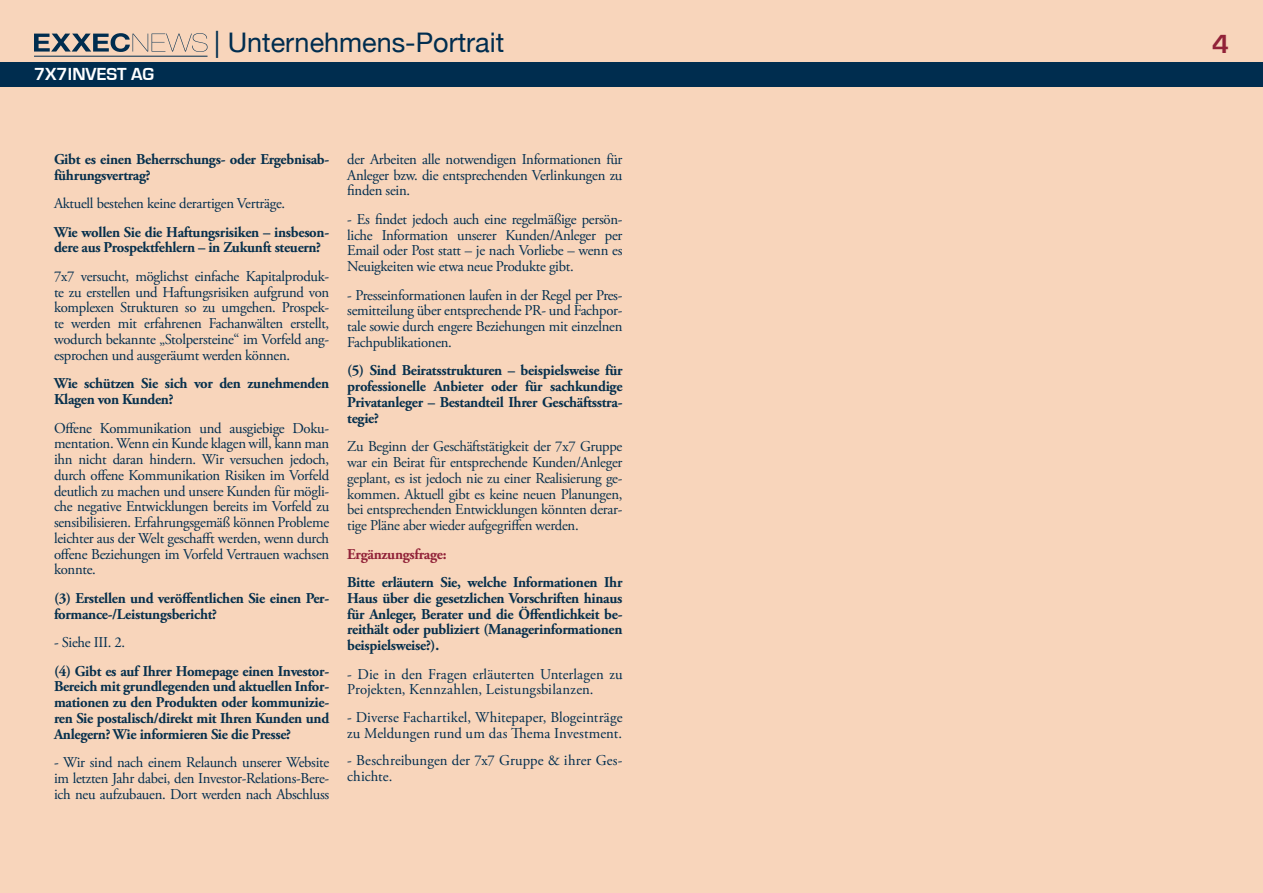
<style>
.page{position:relative;width:1263px;height:893px;background:#f8d5bb}
.page>*{position:absolute;margin:0;border:0;box-sizing:border-box;transform-origin:0 0}
.t1{font:27px "Helvetica Neue";color:#002d4f}
.t2{font:700 27px "Eurostile";color:#912238}
.t3{font:700 18px "Eurostile";color:#fff}
.t4{font:15px/15.8px "Adobe Garamond Pro";letter-spacing:-.02em;color:#002d4f;text-align:justify}
.t5{font:700 15px/15.8px "Adobe Garamond Pro";letter-spacing:-.02em;color:#06304d}
.t6{font:15px/15.8px "Adobe Garamond Pro";letter-spacing:-.02em;color:#06304d;text-align:justify}
.t7{font:15px/15.8px "Adobe Garamond Pro";letter-spacing:.005em;color:#002d4f}
.t8{font:15px/15.8px "Adobe Garamond Pro";color:#002d4f}
.t9{font:700 15px "Adobe Garamond Pro";letter-spacing:-.02em;color:#912238}
.s1{font-size:27.15px}
</style>
<div class="page">
<div style="left:0;top:62px;width:1263px;height:24px;background:#002d4f"></div>
<svg style="left:34px;top:33px;width:173px;height:19px"></svg>
<hr style="left:34px;top:56px;width:173px;height:1px;background:#002d4f">
<p class="t3" style="left:34px;top:64px;width:122px">7X7INVEST AG</p>
<h1 class="t1" style="left:214px;top:23px;width:292px"><span class="s1">|</span> Unternehmens-Portrait</h1>
<h1 class="t2" style="left:1212px;top:29px;width:18px">4</h1>
<p class="t5" style="left:54px;top:152px;width:277px">Gibt es einen Beherrschungs- oder Ergebnisab&shy;führungsvertrag?</p>
<p class="t4" style="left:54px;top:196px;width:233px">Aktuell bestehen keine derartigen Verträge.</p>
<p class="t5" style="left:54px;top:224px;width:277px">Wie wollen Sie die Haftungsrisiken – insbeson&shy;dere aus Prospektfehlern – in Zukunft steuern?</p>
<p class="t4" style="left:54px;top:269px;width:277px">7x7 versucht, möglichst einfache Kapitalproduk&shy;te zu erstellen und Haftungsrisiken aufgrund von komplexen Strukturen so zu umgehen. Prospek&shy;te werden mit erfahrenen Fachanwälten erstellt, wodurch bekannte „Stolpersteine“ im Vorfeld ang&shy;esprochen und ausgeräumt werden können.</p>
<p class="t5" style="left:54px;top:376px;width:277px">Wie schützen Sie sich vor den zunehmenden<br>Klagen von Kunden?</p>
<p class="t4" style="left:54px;top:420px;width:277px">Offene Kommunikation und ausgiebige Doku&shy;mentation. Wenn ein Kunde klagen will, kann man ihn nicht daran hindern. Wir versuchen jedoch, durch offene Kommunikation Risiken im Vorfeld deutlich zu machen und unsere Kunden für mögli&shy;che negative Entwicklungen bereits im Vorfeld zu sensibilisieren. Erfahrungsgemäß können Probleme leichter aus der Welt geschafft werden, wenn durch offene Beziehungen im Vorfeld Vertrauen wachsen konnte.</p>
<p class="t5" style="left:54px;top:590px;width:277px">(3) Erstellen und veröffentlichen Sie einen Per&shy;formance-/Leistungsbericht?</p>
<p class="t4" style="left:54px;top:635px;width:73px">- Siehe III. 2.</p>
<p class="t5" style="left:54px;top:663px;width:277px;text-align:justify">(4) Gibt es auf Ihrer Homepage einen Investor-Bereich mit grundlegenden und aktuellen Infor&shy;mationen zu den Produkten oder kommunizie&shy;ren Sie postalisch/direkt mit Ihren Kunden und Anlegern? Wie informieren Sie die Presse?</p>
<p class="t4" style="left:54px;top:755px;width:277px">- Wir sind nach einem Relaunch unserer Website im letzten Jahr dabei, den Investor-Relations-Bere&shy;ich neu aufzubauen. Dort werden nach Abschluss</p>
<p class="t4" style="left:347px;top:152px;width:277px">der Arbeiten alle notwendigen Informationen für Anleger bzw. die entsprechenden Verlinkungen zu finden sein.</p>
<p class="t4" style="left:347px;top:212px;width:277px">- Es findet jedoch auch eine regelmäßige persön&shy;liche Information unserer Kunden/Anleger per Email oder Post statt – je nach Vorliebe – wenn es Neuigkeiten wie etwa neue Produkte gibt.</p>
<p class="t4" style="left:347px;top:288px;width:277px">- Presseinformationen laufen in der Regel per Pres&shy;semitteilung über entsprechende PR- und Fachpor&shy;tale sowie durch engere Beziehungen mit einzelnen Fachpublikationen.</p>
<p class="t5" style="left:347px;top:363px;width:277px;text-align:justify">(5) Sind Beiratsstrukturen – beispielsweise für professionelle Anbieter oder für sachkundige Privatanleger – Bestandteil Ihrer Geschäftsstra&shy;tegie?</p>
<p class="t6" style="left:347px;top:439px;width:277px">Zu Beginn der Geschäftstätigkeit der 7x7 Gruppe war ein Beirat für entsprechende Kunden/Anleger geplant, es ist jedoch nie zu einer Realisierung ge&shy;kommen. Aktuell gibt es keine neuen Planungen, bei entsprechenden Entwicklungen könnten derar&shy;tige Pläne aber wieder aufgegriffen werden.</p>
<p class="t9" style="left:347px;top:545px;width:101px">Ergänzungsfrage:</p>
<p class="t5" style="left:347px;top:575px;width:277px;text-align:justify">Bitte erläutern Sie, welche Informationen Ihr Haus über die gesetzlichen Vorschriften hinaus für Anleger, Berater und die Öffentlichkeit be&shy;reithält oder publiziert (Managerinformationen beispielsweise?).</p>
<p class="t8" style="left:347px;top:666px;width:277px">- Die in den Fragen erläuterten Unterlagen zu<br>Projekten, Kennzahlen, Leistungsbilanzen.</p>
<p class="t7" style="left:347px;top:710px;width:277px">- Diverse Fachartikel, Whitepaper, Blogeinträge zu Meldungen rund um das Thema Investment.</p>
<p class="t7" style="left:347px;top:753px;width:277px">- Beschreibungen der 7x7 Gruppe &amp; ihrer Ges&shy;chichte.</p>
</div>
